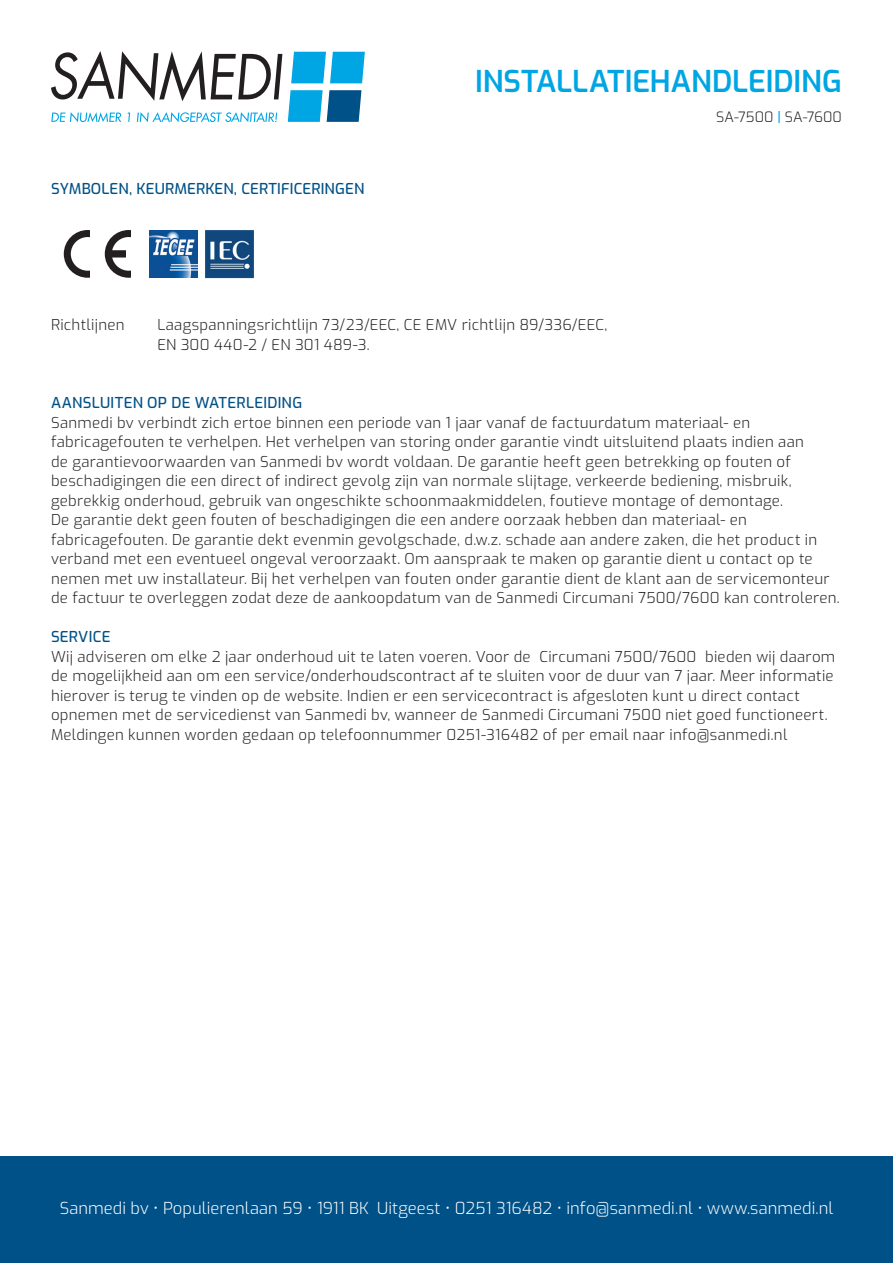
<style>
.page{position:relative;width:893px;height:1263px;background:#fff}
.page>*{position:absolute;margin:0;border:0;box-sizing:border-box;transform-origin:0 0}
.t1{font:600 30px "Exo";letter-spacing:-.005em;color:#00a5e3}
.t2{font:300 16.5px "Exo";letter-spacing:.005em;color:#fff}
.t3{font:300 15px/19.5px "Exo";letter-spacing:.02em;color:#231f20}
.t4{font:500 15px "Exo";letter-spacing:.01em;color:#005187}
.t5{font:300 14.25px "Exo";letter-spacing:.005em;color:#231f20}
.s1{font-weight:500;color:#00a5e3}
</style>
<div class="page">
<img style="left:205px;top:230px;width:49px;height:49px">
<img style="left:150px;top:230px;width:48px;height:48px">
<svg style="left:64px;top:230px;width:26px;height:48px"></svg>
<svg style="left:105px;top:230px;width:26px;height:48px"></svg>
<svg style="left:51px;top:51px;width:231px;height:50px"></svg>
<svg style="left:291px;top:52px;width:74px;height:31px;background:#22b1e6"></svg>
<svg style="left:288px;top:90px;width:73px;height:32px;background:#218cbe"></svg>
<svg style="left:51px;top:112px;width:227px;height:10px"></svg>
<div style="left:0;top:1157px;width:893px;height:106px;background:#005187"></div>
<p class="t4" style="left:51px;top:177px;width:315px">SYMBOLEN, KEURMERKEN, CERTIFICERINGEN</p>
<h1 class="t1" style="left:475px;top:59px;width:368px">INSTALLATIEHANDLEIDING</h1>
<p class="t5" style="left:716px;top:107px;width:127px">SA-7500 <span class="s1">|</span> SA-7600</p>
<p class="t3" style="left:51px;top:314px;width:75px">Richtlijnen</p>
<p class="t3" style="left:157px;top:314px;width:452px">Laagspanningsrichtlijn 73/23/EEC, CE EMV richtlijn 89/336/EEC,<br>EN 300 440-2 / EN 301 489-3.</p>
<p class="t4" style="left:51px;top:391px;width:253px">AANSLUITEN OP DE WATERLEIDING</p>
<p class="t3" style="left:51px;top:412px;width:790px">Sanmedi bv verbindt zich ertoe binnen een periode van 1 jaar vanaf de factuurdatum materiaal- en fabricagefouten te verhelpen. Het verhelpen van storing onder garantie vindt uitsluitend plaats indien aan<br>de garantievoorwaarden van Sanmedi bv wordt voldaan. De garantie heeft geen betrekking op fouten of beschadigingen die een direct of indirect gevolg zijn van normale slijtage, verkeerde bediening, misbruik, gebrekkig onderhoud, gebruik van ongeschikte schoonmaakmiddelen, foutieve montage of demontage.<br>De garantie dekt geen fouten of beschadigingen die een andere oorzaak hebben dan materiaal- en fabricagefouten. De garantie dekt evenmin gevolgschade, d.w.z. schade aan andere zaken, die het product in verband met een eventueel ongeval veroorzaakt. Om aanspraak te maken op garantie dient u contact op te nemen met uw installateur. Bij het verhelpen van fouten onder garantie dient de klant aan de servicemonteur de factuur te overleggen zodat deze de aankoopdatum van de Sanmedi Circumani 7500/7600 kan controleren.</p>
<p class="t4" style="left:51px;top:625px;width:61px">SERVICE</p>
<p class="t3" style="left:51px;top:646px;width:786px">Wij adviseren om elke 2 jaar onderhoud uit te laten voeren. Voor de Circumani 7500/7600 bieden wij daarom de mogelijkheid aan om een service/onderhoudscontract af te sluiten voor de duur van 7 jaar. Meer informatie hierover is terug te vinden op de website. Indien er een servicecontract is afgesloten kunt u direct contact opnemen met de servicedienst van Sanmedi bv, wanneer de Sanmedi Circumani 7500 niet goed functioneert.<br>Meldingen kunnen worden gedaan op telefoonnummer 0251-316482 of per email naar info@sanmedi.nl</p>
<p class="t2" style="left:60px;top:1196px;width:775px">Sanmedi bv • Populierenlaan 59 • 1911 BK Uitgeest • 0251 316482 • info@sanmedi.nl • www.sanmedi.nl</p>
</div>
